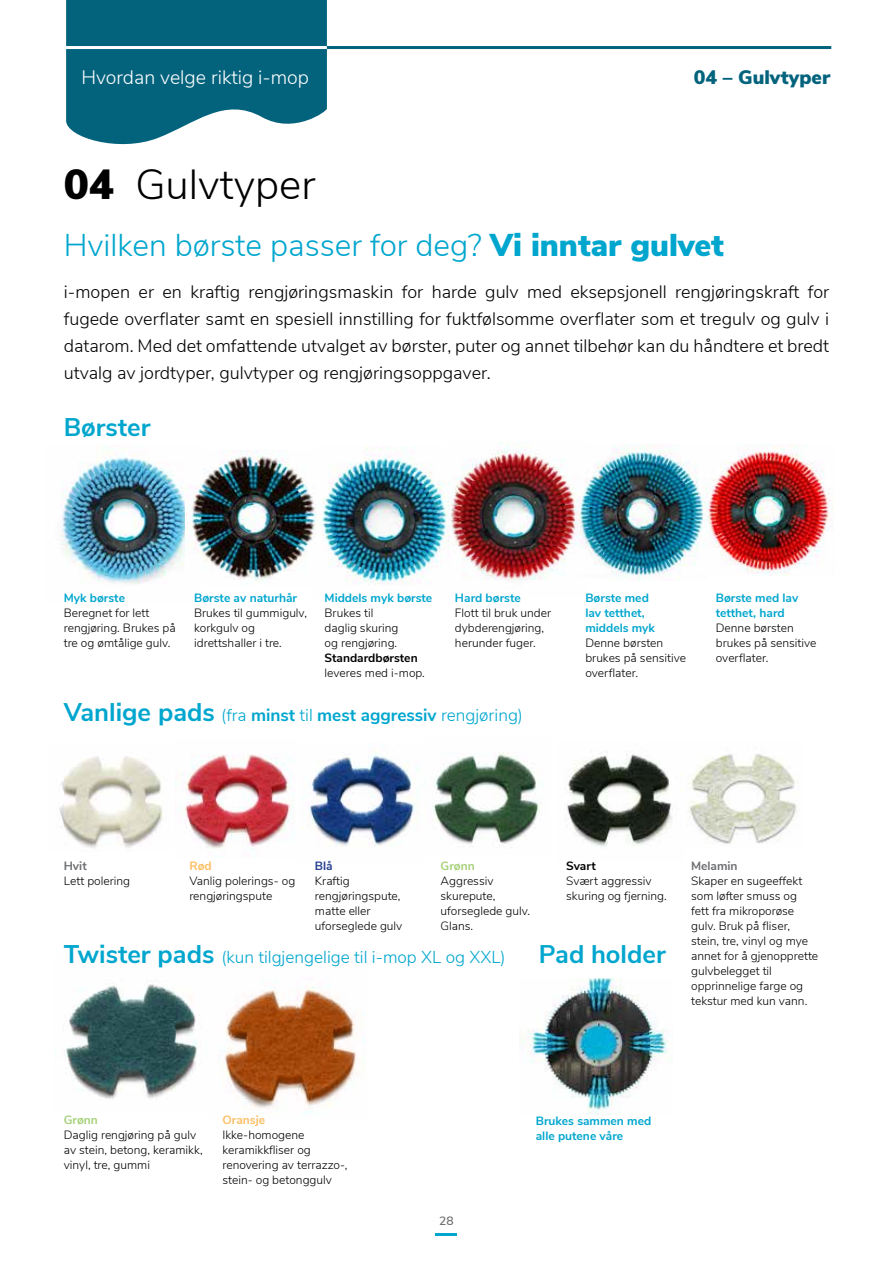
<style>
.page{position:relative;width:893px;height:1263px;background:#fff}
.page>*{position:absolute;margin:0;border:0;box-sizing:border-box;transform-origin:0 0}
.t1{font:300 42px "Nunito Sans";color:#000}
.t2{font:300 31.5px "Nunito Sans";color:#00a6ce}
.t3{font:700 25.5px "Nunito Sans";color:#00a6ce}
.t4{font:300 19.5px "Nunito Sans";color:#fff}
.t5{font:900 19.5px "Nunito Sans";color:#03637d}
.t6{font:300 18px/27px "Nunito Sans";color:#000;text-align:justify}
.t7{font:300 17.25px "Nunito Sans";color:#00a6ce}
.t8{font:300 12px/15px "Nunito Sans";color:#000}
.t9{font:700 12px/15px "Nunito Sans";color:#00a6ce}
.t10{font:700 12px "Nunito Sans";color:#000}
.t11{font:700 12px "Nunito Sans";color:#6d6e71}
.t12{font:700 12px "Nunito Sans";color:#fdbe64}
.t13{font:700 12px "Nunito Sans";color:#a5d178}
.t14{font:700 12px "Nunito Sans";color:#25408f}
.t15{font:600 12px "Nunito Sans";color:#6d6e71}
.s1{font-weight:900}
.s2{font-weight:700;font-size:25.5px}
.s3{font-weight:700}
</style>
<div class="page">
<img style="left:450px;top:442px;width:129px;height:139px">
<img style="left:61px;top:449px;width:125px;height:135px">
<img style="left:322px;top:446px;width:128px;height:139px">
<img style="left:186px;top:450px;width:131px;height:131px">
<img style="left:579px;top:444px;width:125px;height:136px">
<img style="left:301px;top:750px;width:117px;height:97px">
<img style="left:432px;top:752px;width:109px;height:96px">
<img style="left:565px;top:751px;width:108px;height:96px">
<img style="left:59px;top:756px;width:104px;height:92px">
<img style="left:174px;top:754px;width:120px;height:95px">
<img style="left:64px;top:981px;width:138px;height:119px">
<img style="left:224px;top:991px;width:133px;height:118px">
<img style="left:520px;top:979px;width:153px;height:136px">
<img style="left:704px;top:444px;width:129px;height:131px">
<img style="left:689px;top:754px;width:109px;height:90px">
<svg style="left:66px;top:0;width:261px;height:145px;background:#24778e"></svg>
<hr style="left:62px;top:46px;width:265px;height:3px;background:#fff">
<hr style="left:327px;top:46px;width:504px;height:3px;background:#03637d">
<hr style="left:436px;top:1233px;width:21px;height:2px;background:#00a6ce">
<h3 class="t4" style="left:81px;top:63px;width:229px">Hvordan velge riktig i-mop</h3>
<h3 class="t5" style="left:694px;top:62px;width:138px">04 – Gulvtyper</h3>
<h1 class="t1" style="left:64px;top:154px;width:253px"><span class="s1">04</span> Gulvtyper</h1>
<h2 class="t2" style="left:64px;top:222px;width:662px">Hvilken børste passer for deg? <span class="s1">Vi inntar gulvet</span></h2>
<p class="t6" style="left:64px;top:277px;width:767px">i-mopen er en kraftig rengjøringsmaskin for harde gulv med eksepsjonell rengjøringskraft for fugede overflater samt en spesiell innstilling for fuktfølsomme overflater som et tregulv og gulv i datarom. Med det omfattende utvalget av børster, puter og annet tilbehør kan du håndtere et bredt utvalg av jordtyper, gulvtyper og rengjøringsoppgaver.</p>
<h3 class="t3" style="left:64px;top:409px;width:88px">Børster</h3>
<p class="t9" style="left:64px;top:590px;width:63px">Myk børste</p>
<p class="t8" style="left:64px;top:605px;width:113px">Beregnet for lett rengjøring. Brukes på tre og ømtålige gulv.</p>
<p class="t9" style="left:194px;top:590px;width:105px">Børste av naturhår</p>
<p class="t8" style="left:194px;top:605px;width:114px">Brukes til gummigulv, korkgulv og idrettshaller i tre.</p>
<p class="t9" style="left:325px;top:590px;width:109px">Middels myk børste</p>
<p class="t8" style="left:325px;top:605px;width:75px">Brukes til daglig skuring og rengjøring.</p>
<p class="t10" style="left:325px;top:649px;width:95px">Standardbørsten</p>
<p class="t8" style="left:325px;top:665px;width:102px">leveres med i-mop.</p>
<p class="t9" style="left:455px;top:590px;width:67px">Hard børste</p>
<p class="t8" style="left:455px;top:605px;width:98px">Flott til bruk under dybderengjøring, herunder fuger.</p>
<h3 class="t7" style="left:64px;top:703px;width:461px"><span class="s2">Vanlige pads</span> (fra <span class="s3">minst</span> til <span class="s3">mest aggressiv</span> rengjøring)</h3>
<p class="t9" style="left:585px;top:590px;width:71px">Børste med lav tetthet, middels myk</p>
<p class="t8" style="left:585px;top:635px;width:102px">Denne børsten brukes på sensitive overflater.</p>
<p class="t9" style="left:716px;top:590px;width:84px">Børste med lav tetthet, hard</p>
<p class="t8" style="left:716px;top:620px;width:102px">Denne børsten brukes på sensitive overflater.</p>
<p class="t11" style="left:64px;top:856px;width:24px">Hvit</p>
<p class="t8" style="left:64px;top:872px;width:68px">Lett polering</p>
<p class="t12" style="left:189px;top:856px;width:24px">Rød</p>
<p class="t8" style="left:189px;top:872px;width:107px">Vanlig polerings- og rengjøringspute</p>
<p class="t14" style="left:315px;top:856px;width:19px">Blå</p>
<p class="t8" style="left:315px;top:872px;width:89px">Kraftig rengjøringspute, matte eller uforseglede gulv</p>
<p class="t13" style="left:441px;top:856px;width:36px">Grønn</p>
<p class="t8" style="left:441px;top:872px;width:91px">Aggressiv skurepute, uforseglede gulv.<br>Glans.</p>
<p class="t10" style="left:566px;top:856px;width:31px">Svart</p>
<p class="t8" style="left:566px;top:872px;width:102px">Svært aggressiv skuring og fjerning.</p>
<h3 class="t7" style="left:64px;top:944px;width:443px"><span class="s2">Twister pads</span> (kun tilgjengelige til i-mop XL og XXL)</h3>
<h3 class="t3" style="left:539px;top:935px;width:128px">Pad holder</h3>
<p class="t11" style="left:691px;top:856px;width:48px">Melamin</p>
<p class="t8" style="left:691px;top:872px;width:129px">Skaper en sugeeffekt som løfter smuss og<br>fett fra mikroporøse gulv. Bruk på fliser, stein, tre, vinyl og mye annet for å gjenopprette gulvbelegget til opprinnelige farge og tekstur med kun vann.</p>
<p class="t13" style="left:64px;top:1111px;width:36px">Grønn</p>
<p class="t8" style="left:64px;top:1126px;width:140px">Daglig rengjøring på gulv av stein, betong, keramikk, vinyl, tre, gummi</p>
<p class="t12" style="left:222px;top:1111px;width:44px">Oransje</p>
<p class="t8" style="left:222px;top:1126px;width:127px">Ikke-homogene keramikkfliser og renovering av terrazzo-, stein- og betonggulv</p>
<p class="t15" style="left:439px;top:1212px;width:16px">28</p>
<p class="t9" style="left:536px;top:1112px;width:117px">Brukes sammen med alle putene våre</p>
</div>
